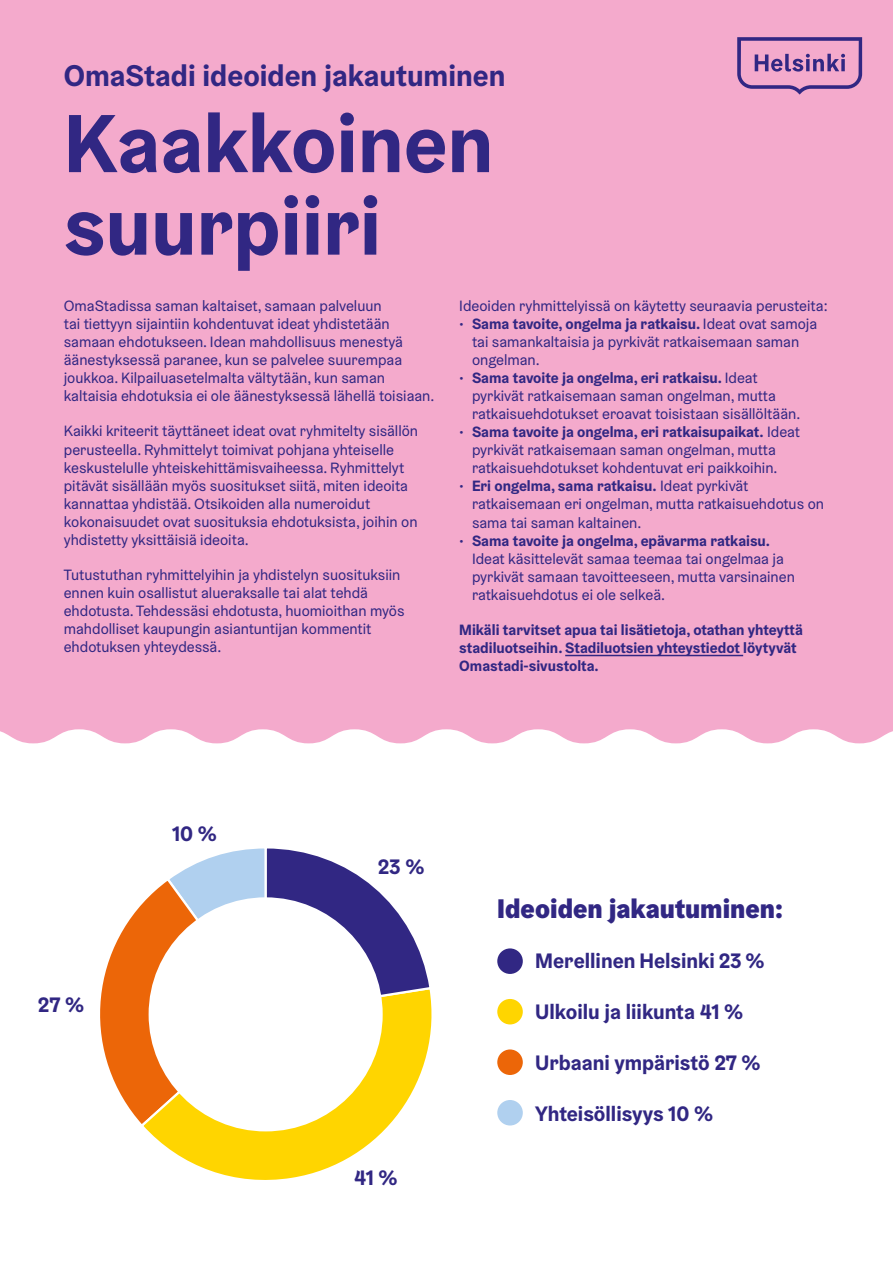
<style>
.page{position:relative;width:893px;height:1263px;background:#fff}
.page>*{position:absolute;margin:0;border:0;box-sizing:border-box;transform-origin:0 0}
.H1_otsikko{font:700 82.5px/82.5px "Helsinki Grotesk";color:#312783}
.t1{font:700 30px "Helsinki Grotesk";color:#312783}
.H2_iso_väliotsikko{font:900 27px "Helsinki Grotesk";color:#312783}
.P_teemanostot_diagra{font:700 21px "Helsinki Grotesk";color:#312783}
.P_leipis_10_pt{font:15px/18px "Helsinki Grotesk";color:#312783}
.P_leipis_10_pt-2{font:700 15px/18px "Helsinki Grotesk";color:#312783}
.s1{font-weight:700}
</style>
<div class="page">
<div style="left:497px;top:999px;width:26px;height:25px;background:#ffd500;border-radius:50%"></div>
<svg style="left:146px;top:1129px;width:239px;height:51px"></svg>
<svg style="left:100px;top:848px;width:332px;height:281px"></svg>
<div style="left:149px;top:897px;width:234px;height:234px;background:#fff;border-radius:50%"></div>
<div style="left:0;top:0;width:893px;height:743px;background:#f4aacc"></div>
<svg style="left:737px;top:37px;width:125px;height:58px;background:#c188b9"></svg>
<div style="left:497px;top:948px;width:26px;height:26px;background:#312783;border-radius:50%"></div>
<div style="left:497px;top:1100px;width:26px;height:25px;background:#b0d0ef;border-radius:50%"></div>
<div style="left:497px;top:1049px;width:26px;height:26px;background:#ec6608;border-radius:50%"></div>
<hr style="left:565px;top:655px;width:178px;height:1px;background:#312783">
<p class="t1" style="left:64px;top:56px;width:443px">OmaStadi ideoiden jakautuminen</p>
<h1 class="H1_otsikko" style="left:64px;top:101px;width:431px">Kaakkoinen suurpiiri</h1>
<p class="P_leipis_10_pt" style="left:64px;top:297px;width:372px">OmaStadissa saman kaltaiset, samaan palveluun<br>tai tiettyyn sijaintiin kohdentuvat ideat yhdistetään samaan ehdotukseen. Idean mahdollisuus menestyä äänestyksessä paranee, kun se palvelee suurempaa joukkoa. Kilpailuasetelmalta vältytään, kun saman kaltaisia ehdotuksia ei ole äänestyksessä lähellä toisiaan.</p>
<p class="P_leipis_10_pt" style="left:64px;top:422px;width:356px">Kaikki kriteerit täyttäneet ideat ovat ryhmitelty sisällön perusteella. Ryhmittelyt toimivat pohjana yhteiselle keskustelulle yhteiskehittämisvaiheessa. Ryhmittelyt pitävät sisällään myös suositukset siitä, miten ideoita kannattaa yhdistää. Otsikoiden alla numeroidut kokonaisuudet ovat suosituksia ehdotuksista, joihin on yhdistetty yksittäisiä ideoita.</p>
<p class="P_leipis_10_pt" style="left:64px;top:565px;width:342px">Tutustuthan ryhmittelyihin ja yhdistelyn suosituksiin ennen kuin osallistut alueraksalle tai alat tehdä ehdotusta. Tehdessäsi ehdotusta, huomioithan myös mahdolliset kaupungin asiantuntijan kommentit ehdotuksen yhteydessä.</p>
<p class="P_leipis_10_pt" style="left:459px;top:297px;width:370px">Ideoiden ryhmittelyissä on käytetty seuraavia perusteita:</p>
<p class="P_leipis_10_pt" style="left:472px;top:315px;width:347px;text-indent:-13px">• <span class="s1">Sama tavoite, ongelma ja ratkaisu.</span> Ideat ovat samoja tai samankaltaisia ja pyrkivät ratkaisemaan saman ongelman.</p>
<p class="P_leipis_10_pt" style="left:472px;top:369px;width:330px;text-indent:-13px">• <span class="s1">Sama tavoite ja ongelma, eri ratkaisu.</span> Ideat pyrkivät ratkaisemaan saman ongelman, mutta ratkaisuehdotukset eroavat toisistaan sisällöltään.</p>
<p class="P_leipis_10_pt" style="left:472px;top:423px;width:329px;text-indent:-13px">• <span class="s1">Sama tavoite ja ongelma, eri ratkaisupaikat.</span> Ideat pyrkivät ratkaisemaan saman ongelman, mutta ratkaisuehdotukset kohdentuvat eri paikkoihin.</p>
<p class="P_leipis_10_pt" style="left:472px;top:477px;width:354px;text-indent:-13px">• <span class="s1">Eri ongelma, sama ratkaisu.</span> Ideat pyrkivät ratkaisemaan eri ongelman, mutta ratkaisuehdotus on sama tai saman kaltainen.</p>
<p class="P_leipis_10_pt" style="left:472px;top:531px;width:324px;text-indent:-13px">• <span class="s1">Sama tavoite ja ongelma, epävarma ratkaisu.<br></span>Ideat käsittelevät samaa teemaa tai ongelmaa ja pyrkivät samaan tavoitteeseen, mutta varsinainen ratkaisuehdotus ei ole selkeä.</p>
<p class="P_leipis_10_pt-2" style="left:459px;top:620px;width:345px">Mikäli tarvitset apua tai lisätietoja, otathan yhteyttä stadiluotseihin. Stadiluotsien yhteystiedot löytyvät</p>
<p class="P_leipis_10_pt-2" style="left:459px;top:656px;width:141px">Omastadi-sivustolta.</p>
<h3 class="P_teemanostot_diagra" style="left:38px;top:991px;width:48px">27 %</h3>
<h3 class="P_teemanostot_diagra" style="left:172px;top:820px;width:46px">10 %</h3>
<h3 class="P_teemanostot_diagra" style="left:378px;top:853px;width:48px">23 %</h3>
<h3 class="P_teemanostot_diagra" style="left:354px;top:1164px;width:45px">41 %</h3>
<h2 class="H2_iso_väliotsikko" style="left:497px;top:891px;width:287px">Ideoiden jakautuminen:</h2>
<p class="P_teemanostot_diagra" style="left:535px;top:948px;width:231px">Merellinen Helsinki 23 %</p>
<p class="P_teemanostot_diagra" style="left:535px;top:998px;width:210px">Ulkoilu ja liikunta 41 %</p>
<p class="P_teemanostot_diagra" style="left:535px;top:1049px;width:227px">Urbaani ympäristö 27 %</p>
<p class="P_teemanostot_diagra" style="left:535px;top:1100px;width:180px">Yhteisöllisyys 10 %</p>
</div>
